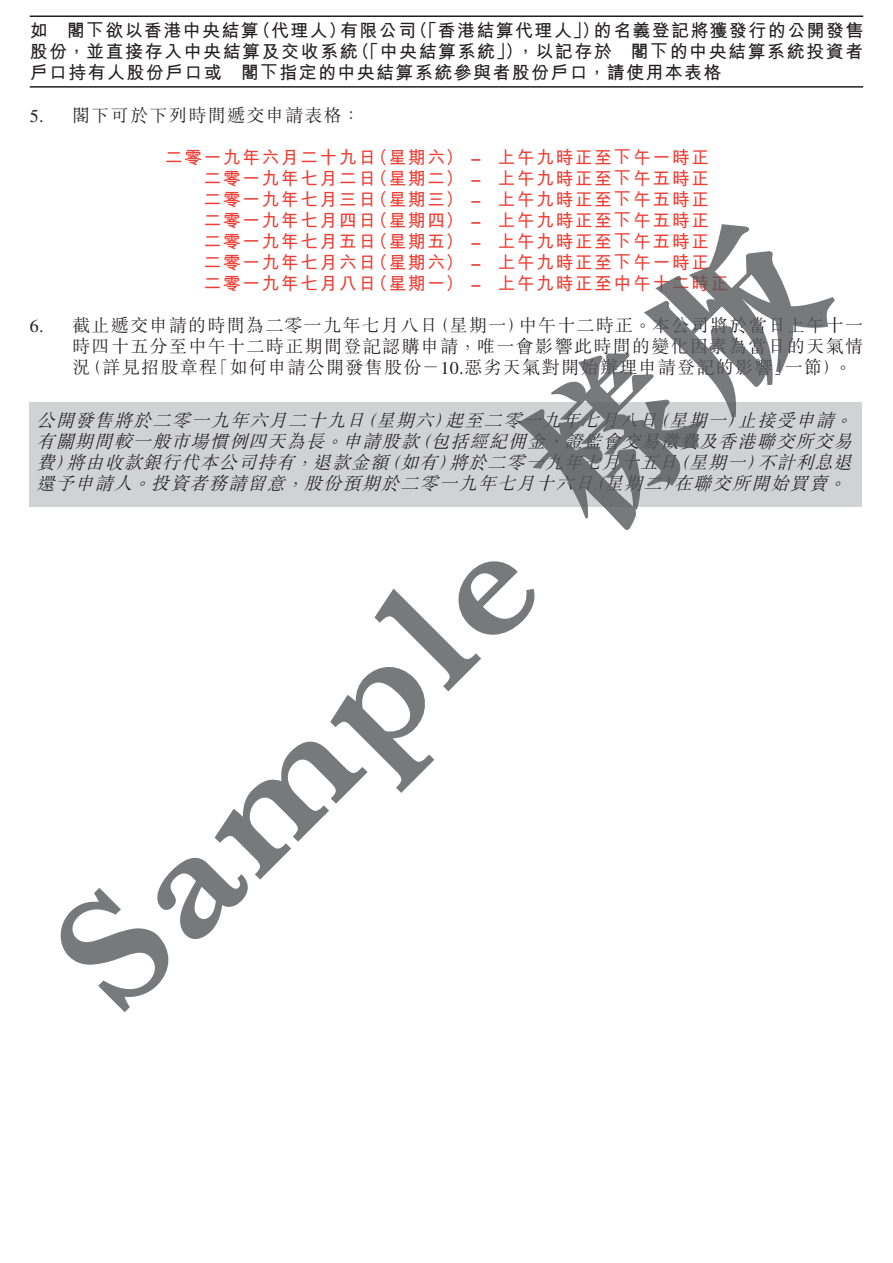
<style>
.page{position:relative;width:893px;height:1263px;background:#fff}
.page>*{position:absolute;margin:0;border:0;box-sizing:border-box;transform-origin:0 0}
.t1{font:800 165px "M Sung HK";color:#57585a}
.t2{font:700 18px/21px "M Hei HK";letter-spacing:.075em;color:#ee3e34}
.t3{font:italic 300 18px/21px "M Sung HK";color:#231f20;text-align:justify}
.t4{font:300 18px/21px "M Sung HK";letter-spacing:.075em;color:#231f20;text-align:justify}
.t5{font:700 18px/21px "M Hei HK";letter-spacing:.075em;color:#231f20;text-align:justify}
.s1{font-family:"Times LT Std";font-weight:400}
.s2{font-family:"Times LT Std"}
</style>
<div class="page">
<hr style="left:30px;top:16px;width:833px;height:1px;background:#231f20">
<hr style="left:30px;top:86px;width:833px;height:2px;background:#231f20">
<div style="left:30px;top:402px;width:832px;height:104px;background:#d1d2d4"></div>
<p class="t5" style="left:30px;top:19px;width:835px">如 閣下欲以香港中央結算（代理人）有限公司（「香港結算代理人」）的名義登記將獲發行的公開發售股份，並直接存入中央結算及交收系統（「中央結算系統」），以記存於 閣下的中央結算系統投資者戶口持有人股份戶口或 閣下指定的中央結算系統參與者股份戶口，請使用本表格</p>
<p class="t4" style="left:30px;top:104px;width:332px"><span class="s1">5.</span> 閣下可於下列時間遞交申請表格：</p>
<p class="t2" style="left:203px;top:146px;width:526px;text-indent:-39px">二零一九年六月二十九日（星期六） <span class="s2">–</span> 上午九時正至下午一時正二零一九年七月二日（星期二） <span class="s2">–</span> 上午九時正至下午五時正二零一九年七月三日（星期三） <span class="s2">–</span> 上午九時正至下午五時正二零一九年七月四日（星期四） <span class="s2">–</span> 上午九時正至下午五時正二零一九年七月五日（星期五） <span class="s2">–</span> 上午九時正至下午五時正二零一九年七月六日（星期六） <span class="s2">–</span> 上午九時正至下午一時正二零一九年七月八日（星期一） <span class="s2">–</span> 上午九時正至中午十二時正</p>
<p class="t4" style="left:72px;top:314px;width:792px;text-indent:-43px"><span class="s1">6.</span> 截止遞交申請的時間為二零一九年七月八日（星期一）中午十二時正。本公司將於當日上午十一時四十五分至中午十二時正期間登記認購申請，唯一會影響此時間的變化因素為當日的天氣情況（詳見招股章程「如何申請公開發售股份－<span class="s1">10.</span>惡劣天氣對開始辦理申請登記的影響」一節）。</p>
<p class="t3" style="left:36px;top:409px;width:823px">公開發售將於二零一九年六月二十九日（星期六）起至二零一九年七月八日（星期一）止接受申請。有關期間較一般市場慣例四天為長。申請股款（包括經紀佣金、證監會交易徵費及香港聯交所交易費）將由收款銀行代本公司持有，退款金額（如有）將於二零一九年七月十五日（星期一）不計利息退還予申請人。投資者務請留意，股份預期於二零一九年七月十六日（星期二）在聯交所開始買賣。</p>
<h1 class="t1" style="left:-5px;top:896px;width:1022px;rotate:-45deg">Sample 樣版</h1>
</div>
